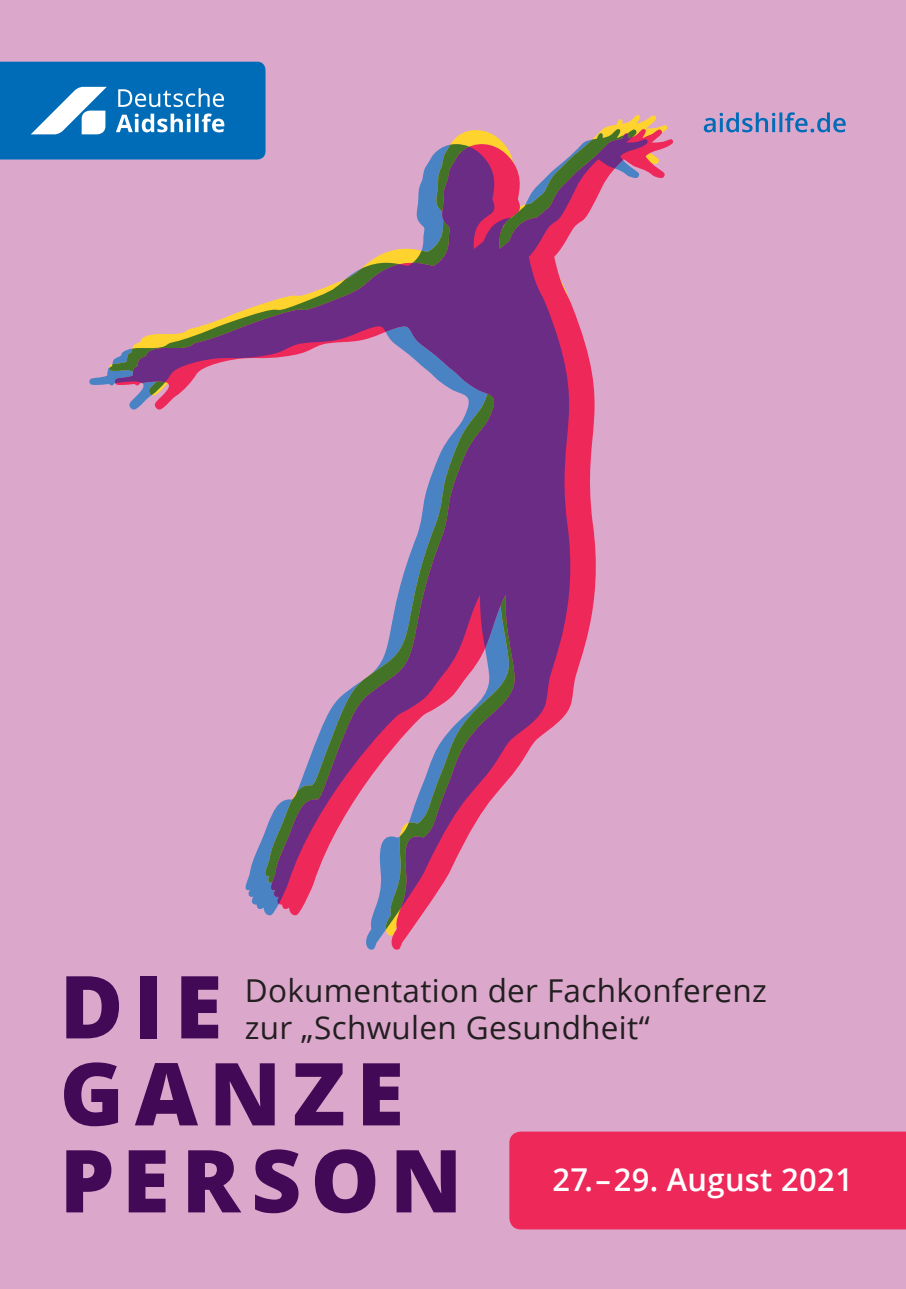
<style>
.page{position:relative;width:906px;height:1289px;background:#fff}
.page>*{position:absolute;margin:0;border:0;box-sizing:border-box;transform-origin:0 0}
.t1{font:800 87px/87px "Open Sans";letter-spacing:.125em;color:#420a56}
.t2{font:31.5px/37.2px "Open Sans";letter-spacing:.01em;color:#231f20}
.t3{font:600 31.5px "Open Sans";letter-spacing:.01em;color:#fff}
</style>
<div class="page">
<div style="left:0;top:0;width:906px;height:1288px;background:#dba8cc"></div>
<div style="left:509px;top:1131px;width:397px;height:98px;background:#ee2859"></div>
<div style="left:114px;top:129px;width:560px;height:823px;background:#dba8cc"></div>
<div style="left:88px;top:159px;width:551px;height:790px;background:#dba8cc"></div>
<svg style="left:109px;top:129px;width:528px;height:800px;background:#d6a2c4"></svg>
<svg style="left:114px;top:133px;width:534px;height:775px;background:#bc83ae"></svg>
<svg style="left:704px;top:112px;width:141px;height:20px;background:#8f93c4"></svg>
<svg style="left:0;top:62px;width:265px;height:97px;background:#1f7ebf"></svg>
<h1 class="t1" style="left:60px;top:958px;width:404px">DIE<br>GANZE<br>PERSON</h1>
<p class="t2" style="left:245px;top:971px;width:523px">Dokumentation der Fachkonferenz zur „Schwulen Gesundheit“</p>
<p class="t3" style="left:552px;top:1157px;width:302px">27.–29. August 2021</p>
</div>
